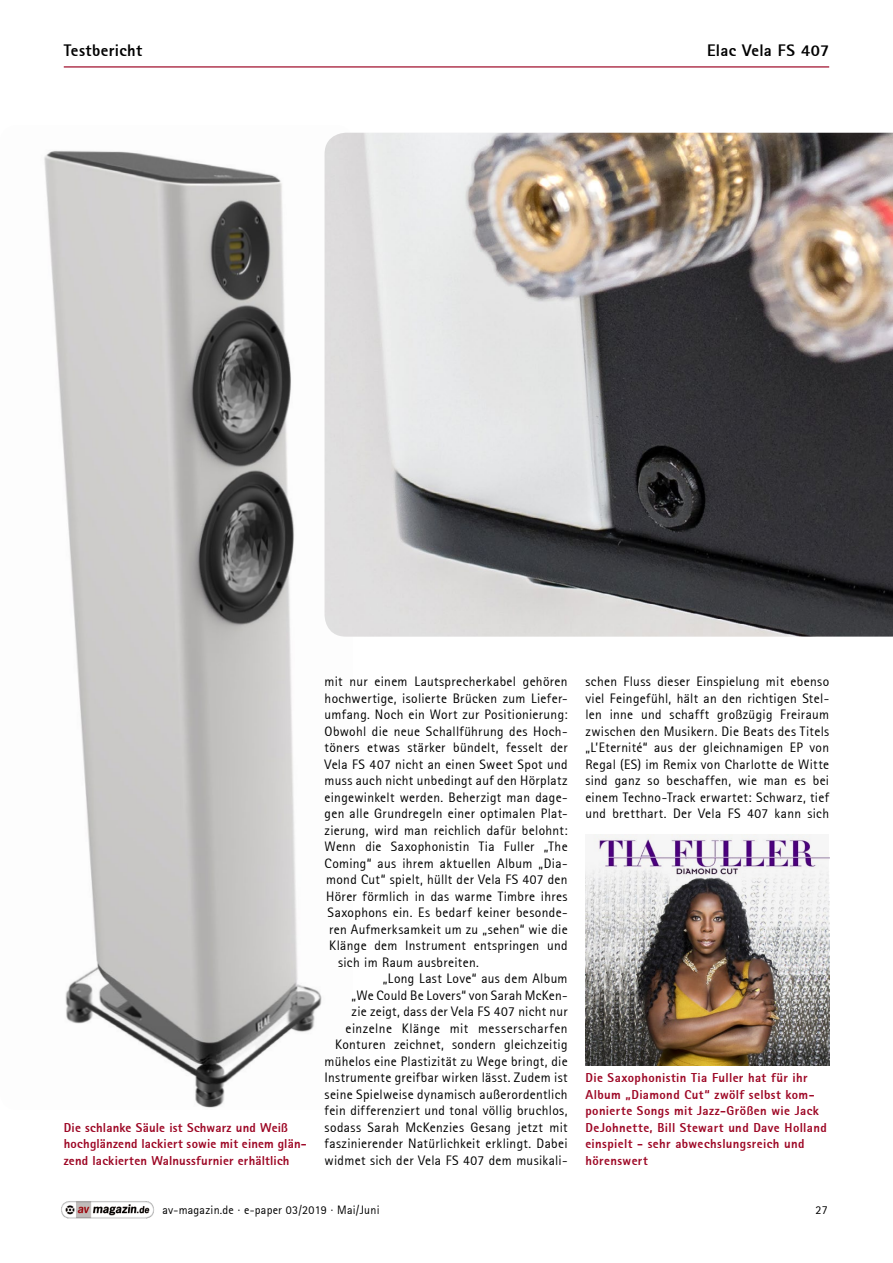
<style>
.page{position:relative;width:893px;height:1263px;background:#fff}
.page>*{position:absolute;margin:0;border:0;box-sizing:border-box;transform-origin:0 0}
.Sky_x{font:800 16.5px "Rotis Sans Serif";letter-spacing:.02em;color:#000}
.Brot_x{font:13.5px/16.5px "Rotis Sans Serif";letter-spacing:.025em;color:#000;text-align:right}
.Brot_ohne_Einzug_x{font:13.5px "Rotis Sans Serif";letter-spacing:.02em;color:#000}
.BUs_x{font:800 12.75px/16.5px "Rotis Sans Serif";letter-spacing:.025em;color:#9d0624}
._8pt_x{font:12px "Rotis Sans Serif";letter-spacing:.02em;color:#000}
</style>
<div class="page">
<img style="left:44px;top:132px;width:309px;height:976px">
<hr style="left:64px;top:66px;width:765px;height:2px;background:#9d0624">
<img style="left:61px;top:1201px;width:93px;height:18px">
<img style="left:585px;top:835px;width:244px;height:231px">
<img style="left:325px;top:133px;width:568px;height:504px">
<p class="Sky_x" style="left:64px;top:40px;width:80px">Testbericht</p>
<p class="Sky_x" style="left:707px;top:40px;width:124px">Elac Vela FS 407</p>
<p class="BUs_x" style="left:64px;top:1119px;width:244px">Die schlanke Säule ist Schwarz und Weiß hochglänzend lackiert sowie mit einem glän&shy;zend lackierten Walnussfurnier erhältlich</p>
<p class="Brot_ohne_Einzug_x" style="left:325px;top:673px;width:245px">mit nur einem Lautsprecherkabel gehören</p>
<p class="Brot_ohne_Einzug_x" style="left:325px;top:690px;width:245px">hochwertige, isolierte Brücken zum Liefer-</p>
<p class="Brot_ohne_Einzug_x" style="left:325px;top:706px;width:245px">umfang. Noch ein Wort zur Positionierung:</p>
<p class="Brot_ohne_Einzug_x" style="left:325px;top:723px;width:245px">Obwohl die neue Schallführung des Hoch-</p>
<p class="Brot_ohne_Einzug_x" style="left:325px;top:739px;width:245px">töners etwas stärker bündelt, fesselt der</p>
<p class="Brot_ohne_Einzug_x" style="left:325px;top:756px;width:245px">Vela FS 407 nicht an einen Sweet Spot und</p>
<p class="Brot_ohne_Einzug_x" style="left:325px;top:772px;width:245px">muss auch nicht unbedingt auf den Hörplatz</p>
<p class="Brot_ohne_Einzug_x" style="left:325px;top:789px;width:245px">eingewinkelt werden. Beherzigt man dage-</p>
<p class="Brot_ohne_Einzug_x" style="left:325px;top:805px;width:245px">gen alle Grundregeln einer optimalen Plat-</p>
<p class="Brot_ohne_Einzug_x" style="left:325px;top:822px;width:245px">zierung, wird man reichlich dafür belohnt:</p>
<p class="Brot_ohne_Einzug_x" style="left:325px;top:838px;width:245px">Wenn die Saxophonistin Tia Fuller „The</p>
<p class="Brot_ohne_Einzug_x" style="left:325px;top:855px;width:244px">Coming“ aus ihrem aktuellen Album „Dia-</p>
<p class="Brot_ohne_Einzug_x" style="left:326px;top:871px;width:243px">mond Cut“ spielt, hüllt der Vela FS 407 den</p>
<p class="Brot_ohne_Einzug_x" style="left:326px;top:888px;width:243px">Hörer förmlich in das warme Timbre ihres</p>
<p class="Brot_ohne_Einzug_x" style="left:328px;top:904px;width:241px">Saxophons ein. Es bedarf keiner besonde-</p>
<p class="Brot_ohne_Einzug_x" style="left:329px;top:921px;width:240px">ren Aufmerksamkeit um zu „sehen“ wie die</p>
<p class="Brot_ohne_Einzug_x" style="left:329px;top:937px;width:240px">Klänge dem Instrument entspringen und</p>
<p class="Brot_ohne_Einzug_x" style="left:338px;top:954px;width:142px">sich im Raum ausbreiten.</p>
<p class="Brot_x" style="left:325px;top:970px;width:245px">„Long Last Love“ aus dem Album<br>„We Could Be Lovers“ von Sarah McKen-<br>zie zeigt, dass der Vela FS 407 nicht nur einzelne Klänge mit messerscharfen Konturen zeichnet, sondern gleichzeitig mühelos eine Plastizität zu Wege bringt, die Instrumente greifbar wirken lässt. Zudem ist seine Spielweise dynamisch außerordentlich fein differenziert und tonal völlig bruchlos, sodass Sarah McKenzies Gesang jetzt mit faszinierender Natürlichkeit erklingt. Dabei widmet sich der Vela FS 407 dem musikali-</p>
<p class="_8pt_x" style="left:162px;top:1203px;width:219px">av-magazin.de · e-paper 03/2019 · Mai/Juni</p>
<p class="Brot_x" style="left:585px;top:673px;width:245px;text-align:justify">schen Fluss dieser Einspielung mit ebenso viel Feingefühl, hält an den richtigen Stel&shy;len inne und schafft großzügig Freiraum zwischen den Musikern. Die Beats des Titels „L’Eternité“ aus der gleichnamigen EP von Regal (ES) im Remix von Charlotte de Witte sind ganz so beschaffen, wie man es bei einem Techno-Track erwartet: Schwarz, tief und bretthart. Der Vela FS 407 kann sich</p>
<p class="BUs_x" style="left:585px;top:1069px;width:243px">Die Saxophonistin Tia Fuller hat für ihr Album „Diamond Cut“ zwölf selbst kom&shy;ponierte Songs mit Jazz-Größen wie Jack DeJohnette, Bill Stewart und Dave Holland einspielt - sehr abwechslungsreich und hörenswert</p>
<p class="_8pt_x" style="left:815px;top:1203px;width:14px">27</p>
</div>
